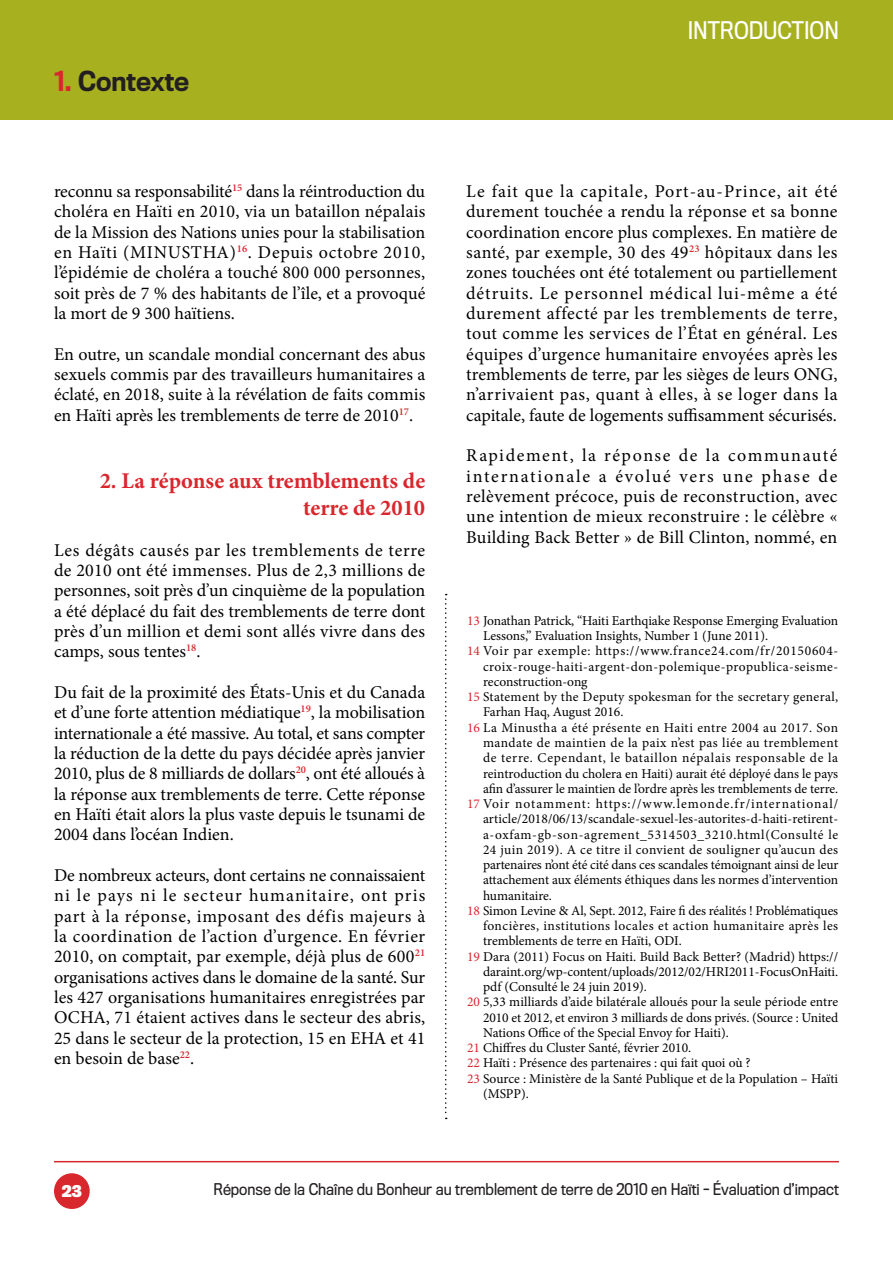
<style>
.page{position:relative;width:893px;height:1263px;background:#fff}
.page>*{position:absolute;margin:0;border:0;box-sizing:border-box;transform-origin:0 0}
.t1{font:500 25.5px "Titling Gothic FB Narrow";color:#231f20}
.t2{font:700 22.5px/27px "Minion Pro";color:#d9272e;text-align:right}
.t3{font:22.5px "Titling Gothic FB Narrow";color:#fff}
.t4{font:18px/20.4px "Minion Pro";color:#000;text-align:justify}
.t5{font:15px "Titling Gothic FB Narrow";color:#231f20}
.t6{font:700 15px "Titling Gothic FB Narrow";color:#fff}
.t7{font:13.5px/15.3px "Minion Pro";color:#000;text-align:justify}
.t8{font:13.5px/15.3px "Minion Pro";letter-spacing:.02em;color:#000}
.s1{color:#d9272e}
</style>
<div class="page">
<div style="left:0;top:0;width:893px;height:119px;background:#a7b120"></div>
<svg style="left:445px;top:594px;width:2px;height:525px"></svg>
<hr style="left:54px;top:1161px;width:785px;height:1px;background:#d9272e">
<div style="left:54px;top:1173px;width:36px;height:36px;background:#d9272e;border-radius:50%"></div>
<p class="t1" style="left:54px;top:67px;width:137px"><span class="s1">1.</span> Contexte</p>
<p class="t4" style="left:54px;top:181px;width:373px">reconnu sa responsabilité<sup>15</sup> dans la réintroduction du choléra en Haïti en 2010, via un bataillon népalais de la Mission des Nations unies pour la stabilisation en Haïti (MINUSTHA)<sup>16</sup>. Depuis octobre 2010, l’épidémie de choléra a touché 800 000 personnes, soit près de 7 % des habitants de l’île, et a provoqué la mort de 9 300 haïtiens.</p>
<p class="t4" style="left:54px;top:344px;width:373px">En outre, un scandale mondial concernant des abus sexuels commis par des travailleurs humanitaires a éclaté, en 2018, suite à la révélation de faits commis en Haïti après les tremblements de terre de 2010<sup>17</sup>.</p>
<p class="t2" style="left:100px;top:467px;width:327px">2. La réponse aux tremblements de terre de 2010</p>
<p class="t4" style="left:54px;top:540px;width:373px">Les dégâts causés par les tremblements de terre de 2010 ont été immenses. Plus de 2,3 millions de personnes, soit près d’un cinquième de la population a été déplacé du fait des tremblements de terre dont près d’un million et demi sont allés vivre dans des camps, sous tentes<sup>18</sup>.</p>
<p class="t4" style="left:54px;top:682px;width:373px">Du fait de la proximité des États-Unis et du Canada et d’une forte attention médiatique<sup>19</sup>, la mobilisation internationale a été massive. Au total, et sans compter la réduction de la dette du pays décidée après janvier 2010, plus de 8 milliards de dollars<sup>20</sup>, ont été alloués à la réponse aux tremblements de terre. Cette réponse en Haïti était alors la plus vaste depuis le tsunami de 2004 dans l’océan Indien.</p>
<p class="t4" style="left:54px;top:865px;width:373px">De nombreux acteurs, dont certains ne connaissaient ni le pays ni le secteur humanitaire, ont pris part à la réponse, imposant des défis majeurs à la coordination de l’action d’urgence. En février 2010, on comptait, par exemple, déjà plus de 600<sup>21 </sup>organisations actives dans le domaine de la santé. Sur les 427 organisations humanitaires enregistrées par OCHA, 71 étaient actives dans le secteur des abris, 25 dans le secteur de la protection, 15 en EHA et 41 en besoin de base<sup>22</sup>.</p>
<p class="t3" style="left:688px;top:18px;width:153px">INTRODUCTION</p>
<p class="t4" style="left:466px;top:181px;width:373px">Le fait que la capitale, Port-au-Prince, ait été durement touchée a rendu la réponse et sa bonne coordination encore plus complexes. En matière de santé, par exemple, 30 des 49<sup>23</sup> hôpitaux dans les zones touchées ont été totalement ou partiellement détruits. Le personnel médical lui-même a été durement affecté par les tremblements de terre, tout comme les services de l’État en général. Les équipes d’urgence humanitaire envoyées après les tremblements de terre, par les sièges de leurs ONG, n’arrivaient pas, quant à elles, à se loger dans la capitale, faute de logements suffisamment sécurisés.</p>
<p class="t4" style="left:466px;top:446px;width:373px">Rapidement, la réponse de la communauté internationale a évolué vers une phase de relèvement précoce, puis de reconstruction, avec une intention de mieux reconstruire : le célèbre « Building Back Better » de Bill Clinton, nommé, en</p>
<p class="t7" style="left:483px;top:613px;width:357px;text-indent:-16px"><span class="s1">13</span> Jonathan Patrick, “Haiti Earthqiake Response Emerging Evaluation<br>Lessons,” Evaluation Insights, Number 1 (June 2011).</p>
<p class="t7" style="left:483px;top:643px;width:357px;text-indent:-16px"><span class="s1">14</span> Voir par exemple: https://www.france24.com/fr/20150604- croix-rouge-haiti-argent-don-polemique-propublica-seisme&shy;reconstruction-ong</p>
<p class="t8" style="left:483px;top:689px;width:357px;text-indent:-16px"><span class="s1">15</span> Statement by the Deputy spokesman for the secretary general,<br>Farhan Haq, August 2016.</p>
<p class="t7" style="left:483px;top:720px;width:357px;text-indent:-16px"><span class="s1">16</span> La Minustha a été présente en Haiti entre 2004 au 2017. Son mandate de maintien de la paix n’est pas liée au tremblement de terre. Cependant, le bataillon népalais responsable de la reintroduction du cholera en Haiti) aurait été déployé dans le pays afin d’assurer le maintien de l’ordre après les tremblements de terre.</p>
<p class="t7" style="left:483px;top:796px;width:357px;text-indent:-16px"><span class="s1">17</span> Voir notamment: https://www.lemonde.fr/international/ article/2018/06/13/scandale-sexuel-les-autorites-d-haiti-retirent&shy;a-oxfam-gb-son-agrement_5314503_3210.html(Consulté le 24 juin 2019). A ce titre il convient de souligner qu’aucun des partenaires n’ont été cité dans ces scandales témoignant ainsi de leur attachement aux éléments éthiques dans les normes d’intervention humanitaire.</p>
<p class="t7" style="left:483px;top:903px;width:357px;text-indent:-16px"><span class="s1">18</span> Simon Levine &amp; Al, Sept. 2012, Faire fi des réalités ! Problématiques foncières, institutions locales et action humanitaire après les tremblements de terre en Haïti, ODI.</p>
<p class="t7" style="left:483px;top:949px;width:357px;text-indent:-16px"><span class="s1">19</span> Dara (2011) Focus on Haiti. Build Back Better? (Madrid) https:// daraint.org/wp-content/uploads/2012/02/HRI2011-FocusOnHaiti. pdf (Consulté le 24 juin 2019).</p>
<p class="t7" style="left:483px;top:994px;width:357px;text-indent:-16px"><span class="s1">20</span> 5,33 milliards d’aide bilatérale alloués pour la seule période entre 2010 et 2012, et environ 3 milliards de dons privés. (Source : United Nations Office of the Special Envoy for Haiti).</p>
<p class="t7" style="left:467px;top:1040px;width:226px"><span class="s1">21</span> Chiffres du Cluster Santé, février 2010.</p>
<p class="t7" style="left:467px;top:1055px;width:285px"><span class="s1">22</span> Haïti : Présence des partenaires : qui fait quoi où ?</p>
<p class="t7" style="left:483px;top:1071px;width:357px;text-indent:-16px"><span class="s1">23</span> Source : Ministère de la Santé Publique et de la Population – Haïti (MSPP).</p>
<p class="t6" style="left:62px;top:1183px;width:21px">23</p>
<p class="t5" style="left:213px;top:1180px;width:627px">Réponse de la Chaîne du Bonheur au tremblement de terre de 2010 en Haïti - Évaluation d’impact</p>
</div>
